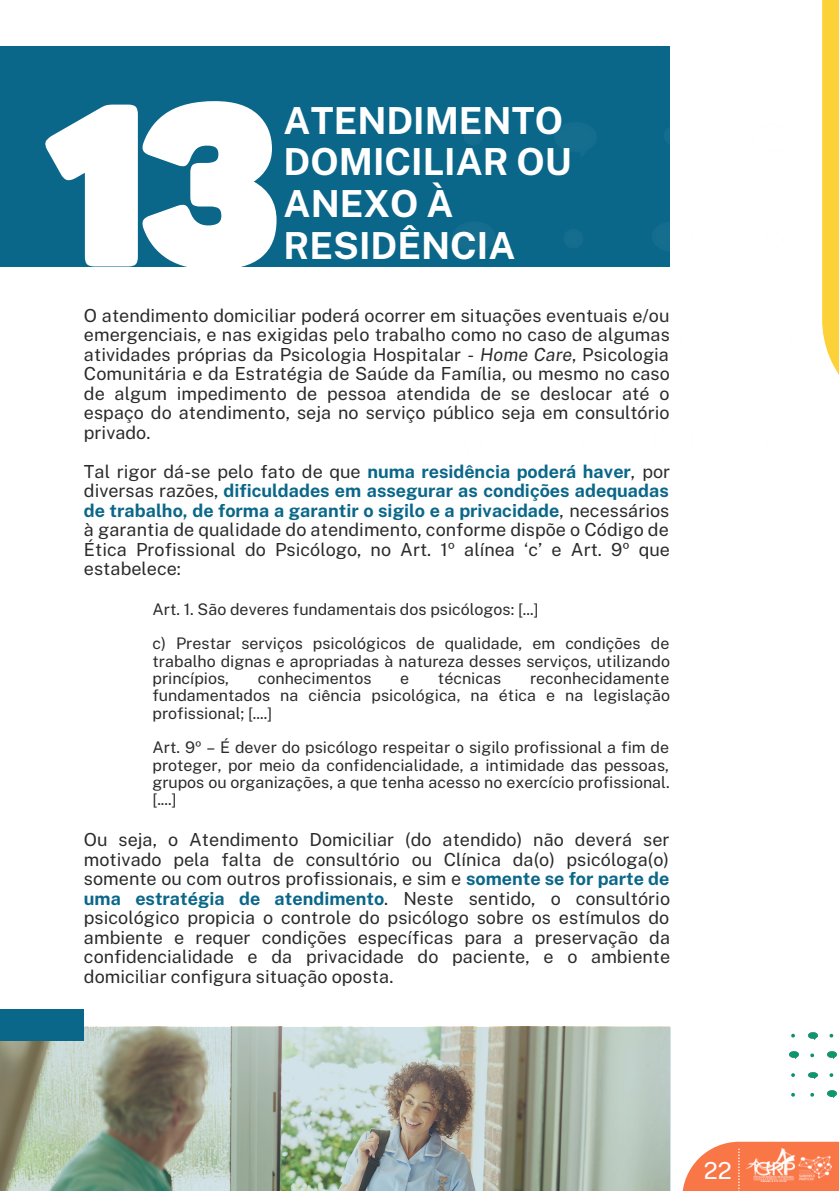
<style>
.page{position:relative;width:839px;height:1191px;background:#fff}
.page>*{position:absolute;margin:0;border:0;box-sizing:border-box;transform-origin:0 0}
.t1{font:800 228px "Panton";color:#fff}
.t2{font:700 37.2px/41.6px "Public Sans";color:#fff}
.t3{font:23.4px "Public Sans";color:#fff}
.t4{font:18px/19.6px "Public Sans";color:#2b2b2b;text-align:justify}
.t5{font:16px/17.4px "Public Sans";color:#2b2b2b;text-align:justify}
.s1{font-style:italic}
.s2{font-weight:700;color:#0a6789}
</style>
<div class="page">
<svg style="left:822px;top:0;width:16px;height:373px;background:#fdd443"></svg>
<div style="left:0;top:46px;width:670px;height:221px;background:#0a6789"></div>
<img style="left:457px;top:126px;width:213px;height:122px">
<svg style="left:789px;top:1033px;width:48px;height:65px"></svg>
<svg style="left:682px;top:1142px;width:156px;height:49px;background:#f98a62"></svg>
<img style="left:746px;top:1149px;width:85px;height:33px">
<img style="left:0;top:1027px;width:670px;height:164px">
<div style="left:0;top:1009px;width:84px;height:31px;background:#0a6789"></div>
<svg style="left:738px;top:1149px;width:1px;height:42px"></svg>
<p class="t1" style="left:46px;top:53px;width:238px">13</p>
<p class="t2" style="left:283px;top:99px;width:290px">ATENDIMENTO<br>DOMICILIAR OU<br>ANEXO À<br>RESIDÊNCIA</p>
<p class="t4" style="left:84px;top:306px;width:587px">O atendimento domiciliar poderá ocorrer em situações eventuais e/ou emergenciais, e nas exigidas pelo trabalho como no caso de algumas atividades próprias da Psicologia Hospitalar - <span class="s1">Home Care</span>, Psicologia Comunitária e da Estratégia de Saúde da Família, ou mesmo no caso de algum impedimento de pessoa atendida de se deslocar até o espaço do atendimento, seja no serviço público seja em consultório privado.</p>
<p class="t4" style="left:84px;top:462px;width:587px">Tal rigor dá-se pelo fato de que <span class="s2">numa residência poderá haver</span>, por diversas razões, <span class="s2">dificuldades em assegurar as condições adequadas de trabalho, de forma a garantir o sigilo e a privacidade</span>, necessários à garantia de qualidade do atendimento, conforme dispõe o Código de Ética Profissional do Psicólogo, no Art. 1º alínea ‘c’ e Art. 9º que estabelece:</p>
<p class="t5" style="left:152px;top:600px;width:388px">Art. 1. São deveres fundamentais dos psicólogos: [...]</p>
<p class="t5" style="left:152px;top:635px;width:519px">c) Prestar serviços psicológicos de qualidade, em condições de trabalho dignas e apropriadas à natureza desses serviços, utilizando princípios,</p>
<p class="t5" style="left:152px;top:670px;width:519px;text-indent:377px">reconhecidamente fundamentados na ciência psicológica, na ética e na legislação profissional; [....]</p>
<p class="t5" style="left:152px;top:739px;width:518px">Art. 9º – É dever do psicólogo respeitar o sigilo profissional a fim de proteger, por meio da confidencialidade, a intimidade das pessoas, grupos ou organizações, a que tenha acesso no exercício profissional. [....]</p>
<p class="t4" style="left:84px;top:830px;width:588px">Ou seja, o Atendimento Domiciliar (do atendido) não deverá ser motivado pela falta de consultório ou Clínica da(o) psicóloga(o) somente ou com outros profissionais, e sim e <span class="s2">somente se for parte de uma estratégia de atendimento</span>. Neste sentido, o consultório psicológico propicia o controle do psicólogo sobre os estímulos do ambiente e requer condições específicas para a preservação da confidencialidade e da privacidade do paciente, e o ambiente domiciliar configura situação oposta.</p>
<p class="t5" style="left:258px;top:670px;width:115px">conhecimentos</p>
<p class="t5" style="left:400px;top:670px;width:11px">e</p>
<p class="t5" style="left:438px;top:670px;width:65px">técnicas</p>
<p class="t3" style="left:703px;top:1157px;width:29px">22</p>
</div>
